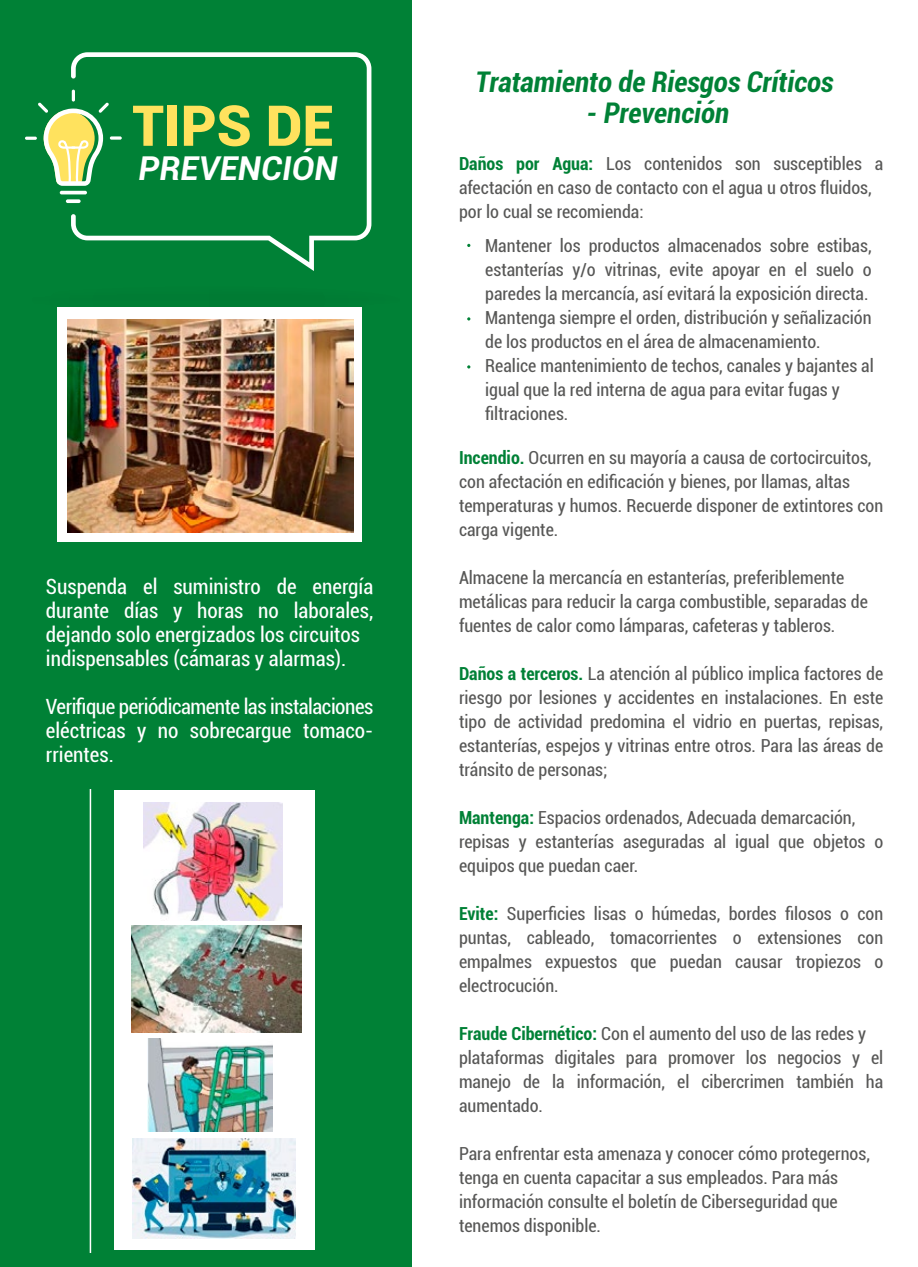
<style>
.page{position:relative;width:918px;height:1267px;background:#fff}
.page>*{position:absolute;margin:0;border:0;box-sizing:border-box;transform-origin:0 0}
.t1{font:900 56.4px "Roboto";color:#ffe25e}
.t2{font:italic 700 32.85px "Roboto";color:#fff}
.t3{font:italic 700 condensed 28.5px "Roboto";color:#008136}
.t4{font:condensed 21px/24px "Roboto";color:#fff}
.t5{font:condensed 18px/24px "Roboto";color:#575756}
.s1{font-weight:700;color:#008136}
</style>
<div class="page">
<div style="left:0;top:0;width:412px;height:1267px;background:#008136"></div>
<hr style="left:60px;top:191px;width:27px;height:3px;background:#fff;border-radius:2px">
<svg style="left:66px;top:199px;width:15px;height:4px"></svg>
<svg style="left:25px;top:102px;width:46px;height:84px"></svg>
<svg style="left:71px;top:52px;width:300px;height:219px"></svg>
<div style="left:115px;top:790px;width:200px;height:460px;background:#fff"></div>
<div style="left:57px;top:307px;width:305px;height:235px;background:#fff"></div>
<img style="left:68px;top:320px;width:285px;height:212px">
<img style="left:143px;top:802px;width:139px;height:119px">
<img style="left:132px;top:926px;width:169px;height:107px">
<img style="left:147px;top:1038px;width:126px;height:94px">
<img style="left:133px;top:1138px;width:162px;height:100px">
<hr style="left:90px;top:789px;width:1px;height:464px;background:#fff">
<h1 class="t1" style="left:132px;top:86px;width:203px">TIPS DE</h1>
<h2 class="t2" style="left:139px;top:145px;width:200px">PREVENCIÓN</h2>
<p class="t4" style="left:46px;top:574px;width:329px">Suspenda el suministro de energía durante días y horas no laborales, dejando solo energizados los circuitos indispensables (cámaras y alarmas).</p>
<p class="t4" style="left:46px;top:694px;width:329px;text-align:justify">Verifique periódicamente las instalaciones eléctricas y no sobrecargue tomaco&shy;rrientes.</p>
<h3 class="t3" style="left:476px;top:62px;width:360px">Tratamiento de Riesgos Críticos</h3>
<h3 class="t3" style="left:586px;top:93px;width:144px">- Prevención</h3>
<p class="t5" style="left:459px;top:151px;width:426px"><span class="s1">Daños por Agua:</span> Los contenidos son susceptibles a afectación en caso de contacto con el agua u otros fluidos, por lo cual se recomienda:</p>
<p class="t5" style="left:485px;top:233px;width:390px">Mantener los productos almacenados sobre estibas, estanterías y/o vitrinas, evite apoyar en el suelo o paredes la mercancía, así evitará la exposición directa.<br>Mantenga siempre el orden, distribución y señalización de los productos en el área de almacenamiento.<br>Realice mantenimiento de techos, canales y bajantes al igual que la red interna de agua para evitar fugas y filtraciones.</p>
<p class="t5" style="left:459px;top:445px;width:426px"><span class="s1">Incendio.</span> Ocurren en su mayoría a causa de cortocircuitos, con afectación en edificación y bienes, por llamas, altas temperaturas y humos. Recuerde disponer de extintores con carga vigente.</p>
<p class="t5" style="left:459px;top:565px;width:410px">Almacene la mercancía en estanterías, preferiblemente metálicas para reducir la carga combustible, separadas de fuentes de calor como lámparas, cafeteras y tableros.</p>
<p class="t5" style="left:459px;top:661px;width:426px;text-align:justify"><span class="s1">Daños a terceros.</span> La atención al público implica factores de riesgo por lesiones y accidentes en instalaciones. En este tipo de actividad predomina el vidrio en puertas, repisas, estanterías, espejos y vitrinas entre otros. Para las áreas de tránsito de personas;</p>
<p class="t5" style="left:459px;top:805px;width:426px"><span class="s1">Mantenga:</span> Espacios ordenados, Adecuada demarcación, repisas y estanterías aseguradas al igual que objetos o equipos que puedan caer.</p>
<p class="t5" style="left:459px;top:901px;width:426px;text-align:justify"><span class="s1">Evite:</span> Superficies lisas o húmedas, bordes filosos o con puntas, cableado, tomacorrientes o extensiones con empalmes expuestos que puedan causar tropiezos o electrocución.</p>
<p class="t5" style="left:459px;top:1021px;width:426px"><span class="s1">Fraude Cibernético:</span> Con el aumento del uso de las redes y plataformas digitales para promover los negocios y el manejo de la información, el cibercrimen también ha aumentado.</p>
<p class="t5" style="left:459px;top:1141px;width:413px">Para enfrentar esta amenaza y conocer cómo protegernos, tenga en cuenta capacitar a sus empleados. Para más información consulte el boletín de Ciberseguridad que tenemos disponible.</p>
</div>
